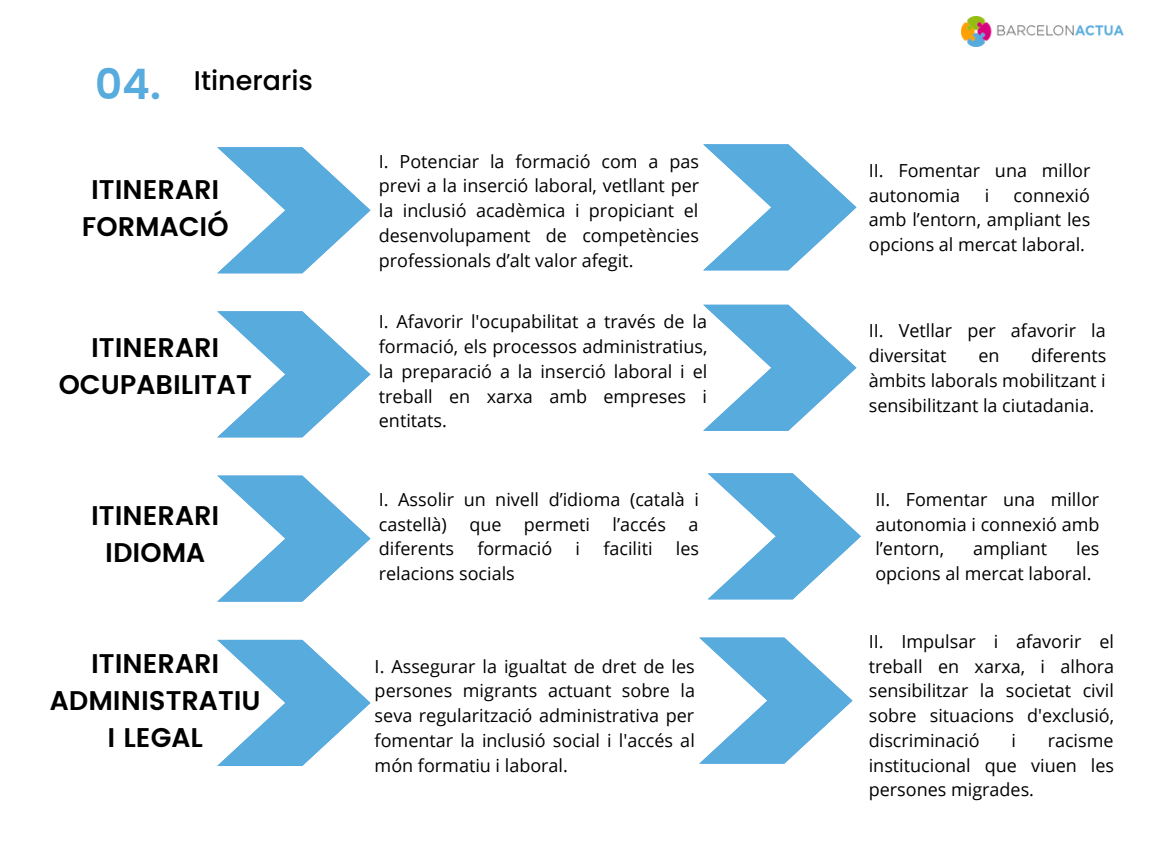
<style>
.page{position:relative;width:1152px;height:864px;background:#fff}
.page>*{position:absolute;margin:0;border:0;box-sizing:border-box;transform-origin:0 0}
.t1{font:600 42px "Poppins";color:#57abdd}
.t2{font:600 27px "Poppins";color:#000}
.t3{font:500 27px "Poppins";color:#000}
.t4{font:18px/24.8px "Open Sans";color:#000;text-align:justify}
</style>
<div class="page">
<svg style="left:217px;top:147px;width:153px;height:126px"></svg>
<svg style="left:703px;top:144px;width:153px;height:126px"></svg>
<svg style="left:217px;top:311px;width:153px;height:126px"></svg>
<svg style="left:703px;top:305px;width:153px;height:126px"></svg>
<svg style="left:708px;top:473px;width:153px;height:126px"></svg>
<svg style="left:217px;top:476px;width:153px;height:126px"></svg>
<svg style="left:217px;top:640px;width:153px;height:126px"></svg>
<svg style="left:699px;top:638px;width:153px;height:126px"></svg>
<img style="left:961px;top:17px;width:162px;height:30px">
<p class="t1" style="left:95px;top:55px;width:67px">04.</p>
<p class="t3" style="left:194px;top:61px;width:121px">Itineraris</p>
<p class="t2" style="left:91px;top:174px;width:130px">ITINERARI</p>
<p class="t2" style="left:82px;top:211px;width:148px">FORMACIÓ</p>
<p class="t2" style="left:91px;top:332px;width:130px">ITINERARI</p>
<p class="t2" style="left:59px;top:369px;width:195px">OCUPABILITAT</p>
<p class="t2" style="left:91px;top:500px;width:130px">ITINERARI</p>
<p class="t2" style="left:105px;top:537px;width:102px">IDIOMA</p>
<p class="t2" style="left:91px;top:648px;width:130px">ITINERARI</p>
<p class="t2" style="left:50px;top:685px;width:213px">ADMINISTRATIU</p>
<p class="t2" style="left:108px;top:722px;width:97px">I LEGAL</p>
<p class="t4" style="left:379px;top:148px;width:322px">I. Potenciar la formació com a pas previ a la inserció laboral, vetllant per la inclusió acadèmica i propiciant el desenvolupament de competències professionals d’alt valor afegit.</p>
<p class="t4" style="left:869px;top:158px;width:223px">II. Fomentar una millor autonomia</p>
<p class="t4" style="left:869px;top:182px;width:223px;text-indent:145px">connexió amb l’entorn, ampliant les opcions al mercat laboral.</p>
<p class="t4" style="left:985px;top:182px;width:6px">i</p>
<p class="t4" style="left:379px;top:309px;width:330px">I. Afavorir l'ocupabilitat a través de la formació, els processos administratius, la preparació a la inserció laboral i el treball en xarxa amb empreses i entitats.</p>
<p class="t4" style="left:869px;top:318px;width:239px">II. Vetllar per afavorir la diversitat</p>
<p class="t4" style="left:869px;top:343px;width:239px;text-indent:162px">diferents àmbits laborals mobilitzant i sensibilitzant la ciutadania.</p>
<p class="t4" style="left:978px;top:343px;width:23px">en</p>
<p class="t4" style="left:379px;top:487px;width:322px">I. Assolir un nivell d’idioma (català i castellà) que permeti l’accés a diferents</p>
<p class="t4" style="left:477px;top:536px;width:77px">formació</p>
<p class="t4" style="left:576px;top:536px;width:6px">i</p>
<p class="t4" style="left:603px;top:536px;width:51px">faciliti</p>
<p class="t4" style="left:676px;top:536px;width:25px">les</p>
<p class="t4" style="left:379px;top:561px;width:137px">relacions socials</p>
<p class="t4" style="left:375px;top:653px;width:322px">I. Assegurar la igualtat de dret de les persones migrants actuant sobre la seva regularització administrativa per fomentar la inclusió social i l'accés al món formatiu i laboral.</p>
<p class="t4" style="left:875px;top:487px;width:226px">II. Fomentar una millor autonomia i connexió amb l’entorn,</p>
<p class="t4" style="left:875px;top:536px;width:226px;text-indent:201px">les opcions al mercat laboral.</p>
<p class="t4" style="left:973px;top:536px;width:76px">ampliant</p>
<p class="t4" style="left:869px;top:628px;width:247px">II. Impulsar i afavorir el treball en xarxa, i alhora sensibilitzar la societat civil sobre situacions d'exclusió, discriminació</p>
<p class="t4" style="left:869px;top:727px;width:247px;text-indent:179px">racisme institucional que viuen les persones migrades.</p>
<p class="t4" style="left:1011px;top:727px;width:6px">i</p>
</div>
